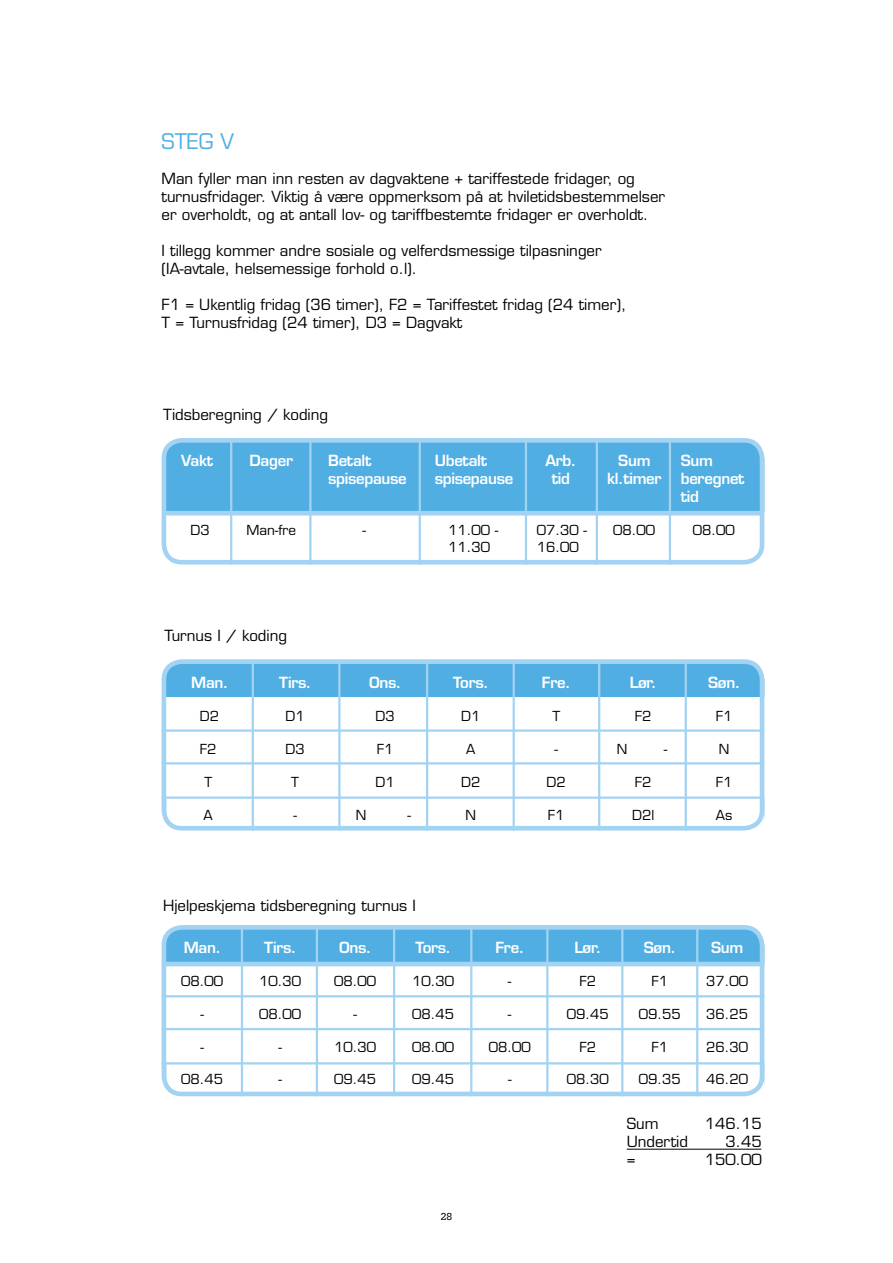
<style>
.page{position:relative;width:893px;height:1263px;background:#fff}
.page>*{position:absolute;margin:0;border:0;box-sizing:border-box;transform-origin:0 0}
.t1{font:21px "Eurostile";color:#51aee2}
.t2{font:15px/18px "Eurostile";color:#000}
.t3{font:600 15px/18px "Eurostile";letter-spacing:-.02em;color:#fff}
.t4{font:13.5px "Eurostile";color:#000}
.t5{font:10.5px "URW Egyptienne T";color:#000}
</style>
<div class="page">
<div style="left:165px;top:663px;width:599px;height:171px;background:#51aee2;border-radius:18px"></div>
<div style="left:165px;top:928px;width:599px;height:172px;background:#51aee2;border-radius:18px"></div>
<div style="left:166px;top:731px;width:598px;height:107px;background:#fff;border-radius:18px"></div>
<div style="left:166px;top:997px;width:598px;height:107px;background:#fff;border-radius:18px"></div>
<div style="left:166px;top:697px;width:598px;height:101px;background:#fff"></div>
<div style="left:166px;top:963px;width:598px;height:100px;background:#fff"></div>
<hr style="left:164px;top:962px;width:600px;height:4px;background:#a2d3f3">
<hr style="left:162px;top:729px;width:602px;height:3px;background:#a2d3f3">
<hr style="left:162px;top:995px;width:602px;height:2px;background:#a2d3f3">
<hr style="left:162px;top:762px;width:602px;height:2px;background:#a2d3f3">
<hr style="left:162px;top:1028px;width:602px;height:2px;background:#a2d3f3">
<hr style="left:162px;top:796px;width:602px;height:3px;background:#a2d3f3">
<hr style="left:162px;top:1062px;width:602px;height:2px;background:#a2d3f3">
<div style="left:162px;top:659px;width:602px;height:171px;border:5px solid #a2d3f3;border-radius:18px"></div>
<div style="left:162px;top:925px;width:602px;height:171px;border:5px solid #a2d3f3;border-radius:18px"></div>
<hr style="left:252px;top:663px;width:2px;height:167px;background:#a2d3f3">
<hr style="left:241px;top:928px;width:2px;height:168px;background:#a2d3f3">
<hr style="left:338px;top:663px;width:3px;height:167px;background:#a2d3f3">
<hr style="left:316px;top:928px;width:2px;height:168px;background:#a2d3f3">
<hr style="left:426px;top:663px;width:2px;height:167px;background:#a2d3f3">
<hr style="left:393px;top:928px;width:2px;height:168px;background:#a2d3f3">
<hr style="left:513px;top:663px;width:2px;height:167px;background:#a2d3f3">
<hr style="left:470px;top:928px;width:2px;height:168px;background:#a2d3f3">
<hr style="left:598px;top:663px;width:2px;height:167px;background:#a2d3f3">
<hr style="left:546px;top:928px;width:2px;height:168px;background:#a2d3f3">
<hr style="left:621px;top:928px;width:2px;height:168px;background:#a2d3f3">
<hr style="left:685px;top:663px;width:2px;height:167px;background:#a2d3f3">
<hr style="left:696px;top:928px;width:2px;height:168px;background:#a2d3f3">
<hr style="left:627px;top:1149px;width:134px;height:1px;background:#000">
<div style="left:165px;top:442px;width:599px;height:122px;background:#51aee2;border-radius:18px"></div>
<div style="left:166px;top:512px;width:598px;height:64px;background:#fff"></div>
<hr style="left:165px;top:511px;width:595px;height:4px;background:#a2d3f3">
<div style="left:162px;top:438px;width:602px;height:126px;border:5px solid #a2d3f3;border-radius:18px"></div>
<hr style="left:230px;top:442px;width:2px;height:122px;background:#a2d3f3">
<hr style="left:309px;top:442px;width:2px;height:122px;background:#a2d3f3">
<hr style="left:419px;top:442px;width:2px;height:122px;background:#a2d3f3">
<hr style="left:525px;top:442px;width:2px;height:122px;background:#a2d3f3">
<hr style="left:596px;top:442px;width:2px;height:122px;background:#a2d3f3">
<hr style="left:669px;top:442px;width:2px;height:122px;background:#a2d3f3">
<h1 class="t1" style="left:162px;top:129px;width:27px">Steg</h1>
<h1 class="t1" style="left:221px;top:129px;width:15px">V</h1>
<p class="t2" style="left:162px;top:169px;width:505px">Man fyller man inn resten av dagvaktene + tariffestede fridager, og turnusfridager. Viktig å være oppmerksom på at hviletidsbestemmelser er overholdt, og at antall lov- og tariffbestemte fridager er overholdt.</p>
<p class="t2" style="left:162px;top:241px;width:442px">I tillegg kommer andre sosiale og velferdsmessige tilpasninger (IA-avtale, helsemessige forhold o.l).</p>
<p class="t2" style="left:162px;top:295px;width:466px">F1 = Ukentlig fridag (36 timer), F2 = Tariffestet fridag (24 timer),<br>T = Turnusfridag (24 timer), D3 = Dagvakt</p>
<p class="t2" style="left:163px;top:405px;width:166px">Tidsberegning / koding</p>
<p class="t3" style="left:181px;top:452px;width:33px">Vakt</p>
<p class="t3" style="left:250px;top:452px;width:45px">Dager</p>
<p class="t3" style="left:328px;top:452px;width:45px">Betalt</p>
<p class="t3" style="left:435px;top:452px;width:54px">Ubetalt</p>
<p class="t3" style="left:545px;top:452px;width:32px">Arb.</p>
<p class="t3" style="left:618px;top:452px;width:34px">Sum</p>
<p class="t3" style="left:681px;top:452px;width:34px">Sum</p>
<p class="t3" style="left:328px;top:470px;width:80px">spisepause</p>
<p class="t3" style="left:435px;top:470px;width:80px">spisepause</p>
<p class="t3" style="left:552px;top:470px;width:20px">tid</p>
<p class="t3" style="left:607px;top:470px;width:56px">kl.timer</p>
<p class="t3" style="left:681px;top:470px;width:65px">beregnet tid</p>
<p class="t4" style="left:191px;top:522px;width:21px">D3</p>
<p class="t4" style="left:246px;top:522px;width:51px">Man-fre</p>
<p class="t4" style="left:362px;top:522px;width:5px">-</p>
<p class="t4" style="left:448px;top:522px;width:52px">11.00 -</p>
<p class="t4" style="left:537px;top:522px;width:52px">07.30 -</p>
<p class="t4" style="left:613px;top:522px;width:43px">08.00</p>
<p class="t4" style="left:693px;top:522px;width:43px">08.00</p>
<p class="t4" style="left:448px;top:539px;width:43px">11.30</p>
<p class="t4" style="left:537px;top:539px;width:43px">16.00</p>
<p class="t2" style="left:164px;top:627px;width:124px">Turnus I / koding</p>
<p class="t3" style="left:191px;top:673px;width:39px">Man.</p>
<p class="t3" style="left:279px;top:673px;width:34px">Tirs.</p>
<p class="t3" style="left:369px;top:673px;width:34px">Ons.</p>
<p class="t3" style="left:453px;top:673px;width:68px">Tors. F</p>
<p class="t3" style="left:550px;top:673px;width:22px">re.</p>
<p class="t3" style="left:630px;top:673px;width:28px">Lør.</p>
<p class="t3" style="left:708px;top:673px;width:34px">Søn.</p>
<p class="t4" style="left:200px;top:708px;width:21px">D2</p>
<p class="t4" style="left:286px;top:708px;width:21px">D1</p>
<p class="t4" style="left:376px;top:708px;width:21px">D3</p>
<p class="t4" style="left:461px;top:708px;width:21px">D1</p>
<p class="t4" style="left:552px;top:708px;width:9px">T</p>
<p class="t4" style="left:635px;top:708px;width:18px">F2</p>
<p class="t4" style="left:716px;top:708px;width:18px">F1</p>
<p class="t4" style="left:200px;top:741px;width:18px">F2</p>
<p class="t4" style="left:286px;top:741px;width:21px">D3</p>
<p class="t4" style="left:377px;top:741px;width:18px">F1</p>
<p class="t4" style="left:466px;top:741px;width:11px">A</p>
<p class="t4" style="left:554px;top:741px;width:5px">-</p>
<p class="t4" style="left:617px;top:741px;width:12px">N</p>
<p class="t4" style="left:664px;top:741px;width:5px">-</p>
<p class="t4" style="left:719px;top:741px;width:12px">N</p>
<p class="t4" style="left:204px;top:774px;width:9px">T</p>
<p class="t4" style="left:291px;top:774px;width:9px">T</p>
<p class="t4" style="left:376px;top:774px;width:21px">D1</p>
<p class="t4" style="left:461px;top:774px;width:21px">D2</p>
<p class="t4" style="left:547px;top:774px;width:21px">D2</p>
<p class="t4" style="left:635px;top:774px;width:18px">F2</p>
<p class="t4" style="left:716px;top:774px;width:18px">F1</p>
<p class="t4" style="left:204px;top:807px;width:11px">A</p>
<p class="t4" style="left:293px;top:807px;width:5px">-</p>
<p class="t4" style="left:356px;top:807px;width:12px">N</p>
<p class="t4" style="left:407px;top:807px;width:5px">-</p>
<p class="t4" style="left:465px;top:807px;width:12px">N</p>
<p class="t4" style="left:548px;top:807px;width:18px">F1</p>
<p class="t4" style="left:632px;top:807px;width:24px">D2l</p>
<p class="t4" style="left:716px;top:807px;width:18px">As</p>
<p class="t2" style="left:163px;top:896px;width:254px">Hjelpeskjema tidsberegning turnus I</p>
<p class="t3" style="left:184px;top:939px;width:39px">Man.</p>
<p class="t3" style="left:264px;top:939px;width:34px">Tirs.</p>
<p class="t3" style="left:339px;top:939px;width:34px">Ons.</p>
<p class="t3" style="left:415px;top:939px;width:63px">Tors. F</p>
<p class="t3" style="left:504px;top:939px;width:22px">re.</p>
<p class="t3" style="left:574px;top:939px;width:29px">Lør.</p>
<p class="t3" style="left:644px;top:939px;width:34px">Søn.</p>
<p class="t3" style="left:711px;top:939px;width:34px">Sum</p>
<p class="t4" style="left:181px;top:973px;width:43px">08.00</p>
<p class="t4" style="left:259px;top:973px;width:43px">10.30</p>
<p class="t4" style="left:334px;top:973px;width:43px">08.00</p>
<p class="t4" style="left:412px;top:973px;width:43px">10.30</p>
<p class="t4" style="left:508px;top:973px;width:5px">-</p>
<p class="t4" style="left:579px;top:973px;width:18px">F2</p>
<p class="t4" style="left:651px;top:973px;width:18px">F1</p>
<p class="t4" style="left:706px;top:973px;width:43px">37.00</p>
<p class="t4" style="left:200px;top:1006px;width:5px">-</p>
<p class="t4" style="left:259px;top:1006px;width:43px">08.00</p>
<p class="t4" style="left:353px;top:1006px;width:5px">-</p>
<p class="t4" style="left:412px;top:1006px;width:43px">08.45</p>
<p class="t4" style="left:508px;top:1006px;width:5px">-</p>
<p class="t4" style="left:567px;top:1006px;width:43px">09.45</p>
<p class="t4" style="left:639px;top:1006px;width:43px">09.55</p>
<p class="t4" style="left:706px;top:1006px;width:43px">36.25</p>
<p class="t4" style="left:200px;top:1039px;width:5px">-</p>
<p class="t4" style="left:278px;top:1039px;width:5px">-</p>
<p class="t4" style="left:334px;top:1039px;width:43px">10.30</p>
<p class="t4" style="left:412px;top:1039px;width:43px">08.00</p>
<p class="t4" style="left:489px;top:1039px;width:43px">08.00</p>
<p class="t4" style="left:579px;top:1039px;width:18px">F2</p>
<p class="t4" style="left:651px;top:1039px;width:18px">F1</p>
<p class="t4" style="left:706px;top:1039px;width:43px">26.30</p>
<p class="t4" style="left:181px;top:1071px;width:43px">08.45</p>
<p class="t4" style="left:278px;top:1071px;width:5px">-</p>
<p class="t4" style="left:334px;top:1071px;width:43px">09.45</p>
<p class="t4" style="left:412px;top:1071px;width:43px">09.45</p>
<p class="t4" style="left:508px;top:1071px;width:5px">-</p>
<p class="t4" style="left:567px;top:1071px;width:43px">08.30</p>
<p class="t4" style="left:639px;top:1071px;width:43px">09.35</p>
<p class="t4" style="left:706px;top:1071px;width:43px">46.20</p>
<p class="t5" style="left:441px;top:1210px;width:13px">28</p>
<p class="t2" style="left:627px;top:1114px;width:33px">Sum</p>
<p class="t2" style="left:705px;top:1114px;width:58px">146.15</p>
<p class="t2" style="left:627px;top:1132px;width:63px">Undertid</p>
<p class="t2" style="left:725px;top:1132px;width:38px">3.45</p>
<p class="t2" style="left:627px;top:1150px;width:10px">=</p>
<p class="t2" style="left:705px;top:1150px;width:58px">150.00</p>
</div>
